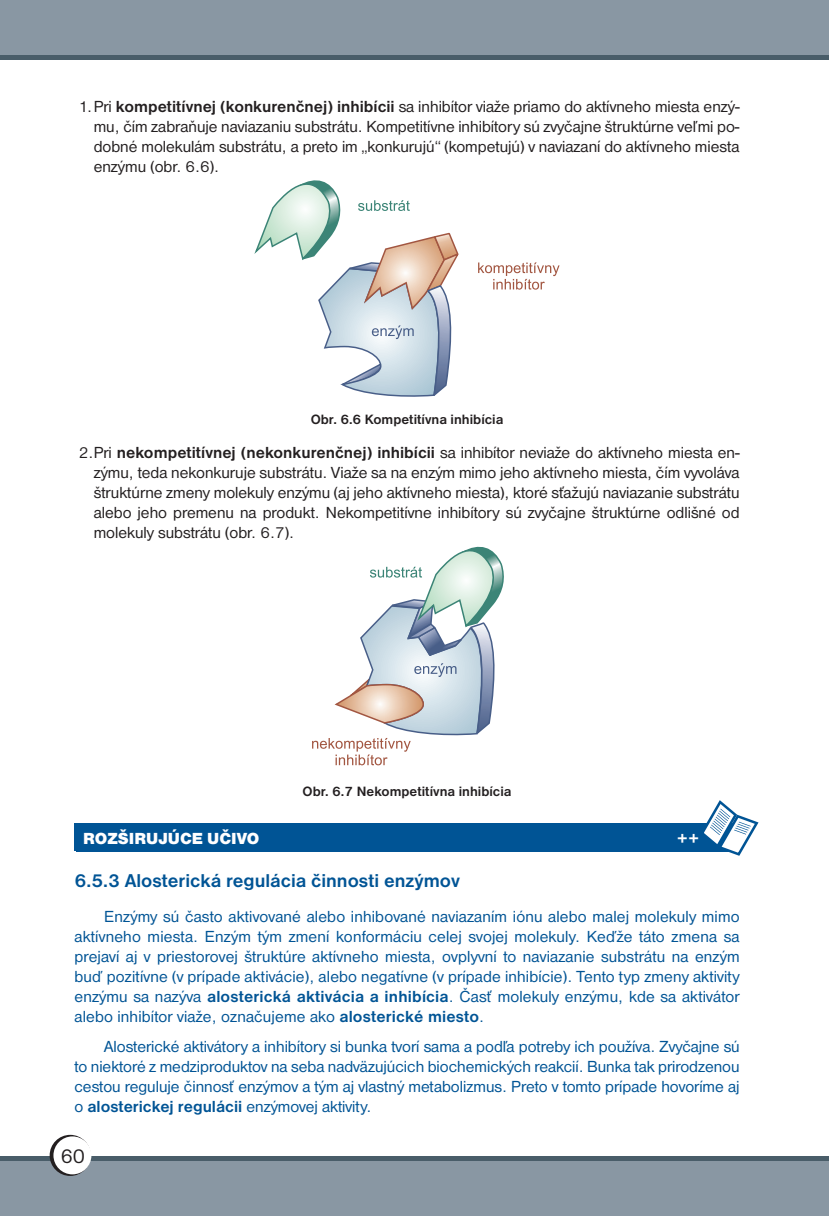
<style>
.page{position:relative;width:829px;height:1216px;background:#fff}
.page>*{position:absolute;margin:0;border:0;box-sizing:border-box;transform-origin:0 0}
.t1{font:21px "Nimbus San DEE";color:#231f20}
.t2{font:700 19.25px "Nimbus San DEE";color:#005495}
.t3{font:16.62px/19.9px "Nimbus San DEE";color:#005495;text-align:justify}
.t4{font:16.62px/19.9px "Nimbus San DEE";color:#231f20;text-align:justify}
.t5{font:16.62px "Nimbus San DEE Blac";color:#fff}
.t6{font:700 14px "Nimbus San DEE";color:#231f20}
.s1{font-weight:700}
</style>
<div class="page">
<div style="left:0;top:1156px;width:828px;height:59px;background:#8997a3"></div>
<hr style="left:0;top:1156px;width:828px;height:4px;background:#495d69">
<svg style="left:50px;top:1134px;width:41px;height:41px"></svg>
<div style="left:53px;top:1136px;width:38px;height:38px;background:#fff;border-radius:50%"></div>
<div style="left:0;top:0;width:828px;height:60px;background:#8997a3"></div>
<div style="left:0;top:55px;width:828px;height:5px;background:#495d69"></div>
<svg style="left:478px;top:262px;width:81px;height:27px"></svg>
<svg style="left:254px;top:180px;width:205px;height:217px"></svg>
<svg style="left:312px;top:546px;width:192px;height:219px"></svg>
<div style="left:76px;top:824px;width:661px;height:27px;background:#005495"></div>
<hr style="left:74px;top:823px;width:665px;height:3px;background:#005495">
<hr style="left:74px;top:826px;width:4px;height:25px;background:#005495">
<svg style="left:700px;top:800px;width:58px;height:55px"></svg>
<p class="t4" style="left:94px;top:96px;width:647px;text-indent:-15px">1. Pri <span class="s1">kompetitívnej (konkurenčnej) inhibícii</span> sa inhibítor viaže priamo do aktívneho miesta enzý&shy;mu, čím zabraňuje naviazaniu substrátu. Kompetitívne inhibítory sú zvyčajne štruktúrne veľmi po&shy;dobné molekulám substrátu, a preto im „konkurujú“ (kompetujú) v naviazaní do aktívneho miesta enzýmu (obr. 6.6).</p>
<p class="t6" style="left:310px;top:411px;width:194px">Obr. 6.6 Kompetitívna inhibícia</p>
<p class="t4" style="left:94px;top:443px;width:647px;text-indent:-15px">2. Pri <span class="s1">nekompetitívnej (nekonkurenčnej) inhibícii</span> sa inhibítor neviaže do aktívneho miesta en&shy;zýmu, teda nekonkuruje substrátu. Viaže sa na enzým mimo jeho aktívneho miesta, čím vyvoláva štruktúrne zmeny molekuly enzýmu (aj jeho aktívneho miesta), ktoré sťažujú naviazanie substrátu alebo jeho premenu na produkt. Nekompetitívne inhibítory sú zvyčajne štruktúrne odlišné od molekuly substrátu (obr. 6.7).</p>
<p class="t6" style="left:302px;top:783px;width:210px">Obr. 6.7 Nekompetitívna inhibícia</p>
<p class="t5" style="left:83px;top:829px;width:178px">ROZŠIRUJÚCE UČIVO</p>
<p class="t5" style="left:676px;top:829px;width:24px">++</p>
<p class="t2" style="left:74px;top:870px;width:387px">6.5.3 Alosterická regulácia činnosti enzýmov</p>
<p class="t3" style="left:74px;top:906px;width:666px;text-indent:30px">Enzýmy sú často aktivované alebo inhibované naviazaním iónu alebo malej molekuly mimo aktívneho miesta. Enzým tým zmení konformáciu celej svojej molekuly. Keďže táto zmena sa prejaví aj v priestorovej štruktúre aktívneho miesta, ovplyvní to naviazanie substrátu na enzým buď pozitívne (v prípade aktivácie), alebo negatívne (v prípade inhibície). Tento typ zmeny aktivity enzýmu sa nazýva <span class="s1">alosterická aktivácia a inhibícia</span>. Časť molekuly enzýmu, kde sa aktivátor alebo inhibítor viaže, označujeme ako <span class="s1">alosterické miesto</span>.</p>
<p class="t3" style="left:74px;top:1036px;width:666px;text-indent:30px">Alosterické aktivátory a inhibítory si bunka tvorí sama a podľa potreby ich používa. Zvyčajne sú to niektoré z medziproduktov na seba nadväzujúcich biochemických reakcií. Bunka tak prirodzenou cestou reguluje činnosť enzýmov a tým aj vlastný metabolizmus. Preto v tomto prípade hovoríme aj o <span class="s1">alosterickej regulácii</span> enzýmovej aktivity.</p>
<p class="t1" style="left:61px;top:1144px;width:26px">60</p>
</div>
